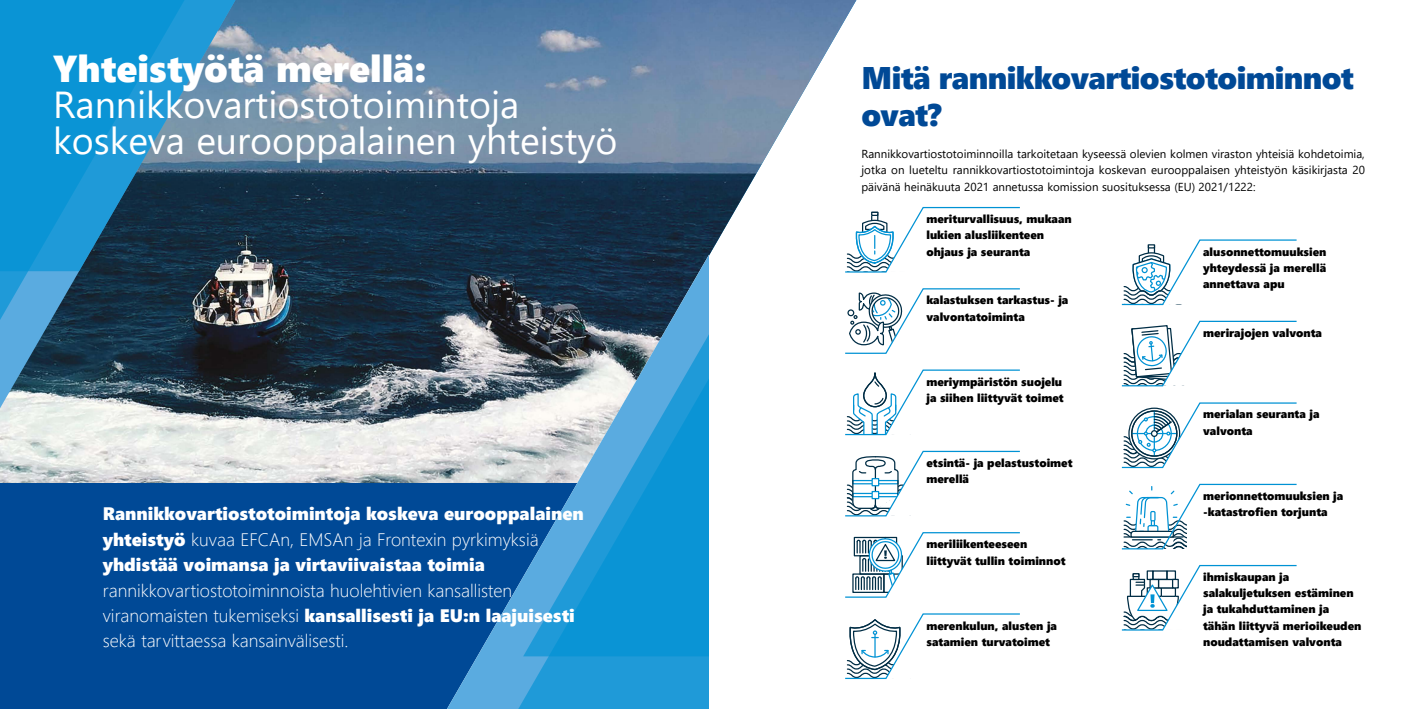
<style>
.page{position:relative;width:1418px;height:709px;background:#fff}
.page>*{position:absolute;margin:0;border:0;box-sizing:border-box;transform-origin:0 0}
.t1{font:37.5px/36.2px "Segoe UI";color:#fff}
.t2{font:37.5px "Segoe UI Black";color:#fff}
.t3{font:31.25px/36.2px "Segoe UI Black";letter-spacing:-.02em;color:#004996}
.t4{font:18.12px "Segoe UI Black";color:#fff}
.t5{font:300 18.12px "Segoe UI";color:#fff}
.t6{font:11.5px/16.2px "Segoe UI Black";color:#000}
.t7{font:11.5px/16.2px "Segoe UI";color:#000;text-align:justify}
.s1{font-family:"Segoe UI Black";font-weight:400}
.s2{font-family:"Segoe UI";font-weight:300}
</style>
<div class="page">
<div style="left:0;top:0;width:709px;height:709px;background:#004996"></div>
<img style="left:0;top:0;width:709px;height:483px">
<svg style="left:0;top:271px;width:235px;height:137px;background:#3e5665"></svg>
<svg style="left:0;top:271px;width:212px;height:66px;background:#285470"></svg>
<svg style="left:0;top:0;width:235px;height:271px;background:#1d80b3"></svg>
<svg style="left:709px;top:0;width:311px;height:273px"></svg>
<svg style="left:845px;top:288px;width:175px;height:66px"></svg>
<svg style="left:845px;top:450px;width:175px;height:67px"></svg>
<svg style="left:845px;top:369px;width:175px;height:67px"></svg>
<svg style="left:845px;top:532px;width:175px;height:66px"></svg>
<svg style="left:845px;top:613px;width:175px;height:66px"></svg>
<svg style="left:1121px;top:483px;width:176px;height:67px"></svg>
<svg style="left:1121px;top:402px;width:176px;height:66px"></svg>
<svg style="left:1121px;top:320px;width:176px;height:67px"></svg>
<svg style="left:1121px;top:564px;width:176px;height:67px"></svg>
<svg style="left:1121px;top:239px;width:176px;height:67px"></svg>
<svg style="left:447px;top:255px;width:262px;height:454px"></svg>
<svg style="left:516px;top:328px;width:193px;height:381px;background:#2f98d1"></svg>
<svg style="left:523px;top:311px;width:186px;height:345px;background:#4499c6"></svg>
<h1 class="t2" style="left:53px;top:41px;width:375px">Yhteistyötä merellä:</h1>
<h1 class="t1" style="left:53px;top:83px;width:566px">Rannikkovartiostotoimintoja koskeva eurooppalainen yhteistyö</h1>
<h3 class="t4" style="left:103px;top:501px;width:482px">Rannikkovartiostotoimintoja koskeva eurooppalainen</h3>
<h3 class="t5" style="left:103px;top:522px;width:437px"><span class="s1">yhteistyö</span> kuvaa EFCAn, EMSAn ja Frontexin pyrkimyksiä</h3>
<h3 class="t4" style="left:103px;top:551px;width:383px">yhdistää voimansa ja virtaviivaistaa toimia</h3>
<h3 class="t5" style="left:103px;top:573px;width:411px">rannikkovartiostotoiminnoista huolehtivien kansallisten</h3>
<h3 class="t4" style="left:103px;top:602px;width:473px"><span class="s2">viranomaisten tukemiseksi</span> kansallisesti ja EU:n laajuisesti</h3>
<h3 class="t5" style="left:103px;top:624px;width:247px">sekä tarvittaessa kansainvälisesti.</h3>
<h2 class="t3" style="left:861px;top:58px;width:494px">Mitä rannikkovartiostotoiminnot ovat?</h2>
<p class="t7" style="left:861px;top:145px;width:505px">Rannikkovartiostotoiminnoilla tarkoitetaan kyseessä olevien kolmen viraston yhteisiä kohdetoimia, jotka on lueteltu rannikkovartiostotoimintoja koskevan eurooppalaisen yhteistyön käsikirjasta 20 päivänä heinäkuuta 2021 annetussa komission suosituksessa (EU) 2021/1222:</p>
<p class="t6" style="left:926px;top:210px;width:147px">meriturvallisuus, mukaan lukien alusliikenteen ohjaus ja seuranta</p>
<p class="t6" style="left:926px;top:291px;width:143px">kalastuksen tarkastus- ja valvontatoiminta</p>
<p class="t6" style="left:926px;top:373px;width:139px">meriympäristön suojelu ja siihen liittyvät toimet</p>
<p class="t6" style="left:926px;top:454px;width:147px">etsintä- ja pelastustoimet merellä</p>
<p class="t6" style="left:926px;top:535px;width:141px">meriliikenteeseen liittyvät tullin toiminnot</p>
<p class="t6" style="left:926px;top:616px;width:132px">merenkulun, alusten ja satamien turvatoimet</p>
<p class="t6" style="left:1203px;top:243px;width:125px;text-align:justify">alusonnettomuuksien yhteydessä ja merellä annettava apu</p>
<p class="t6" style="left:1203px;top:324px;width:120px">merirajojen valvonta</p>
<p class="t6" style="left:1203px;top:405px;width:118px">merialan seuranta ja valvonta</p>
<p class="t6" style="left:1203px;top:486px;width:142px">merionnettomuuksien ja -katastrofien torjunta</p>
<p class="t6" style="left:1203px;top:568px;width:160px">ihmiskaupan ja salakuljetuksen estäminen ja tukahduttaminen ja tähän liittyvä merioikeuden noudattamisen valvonta</p>
</div>
